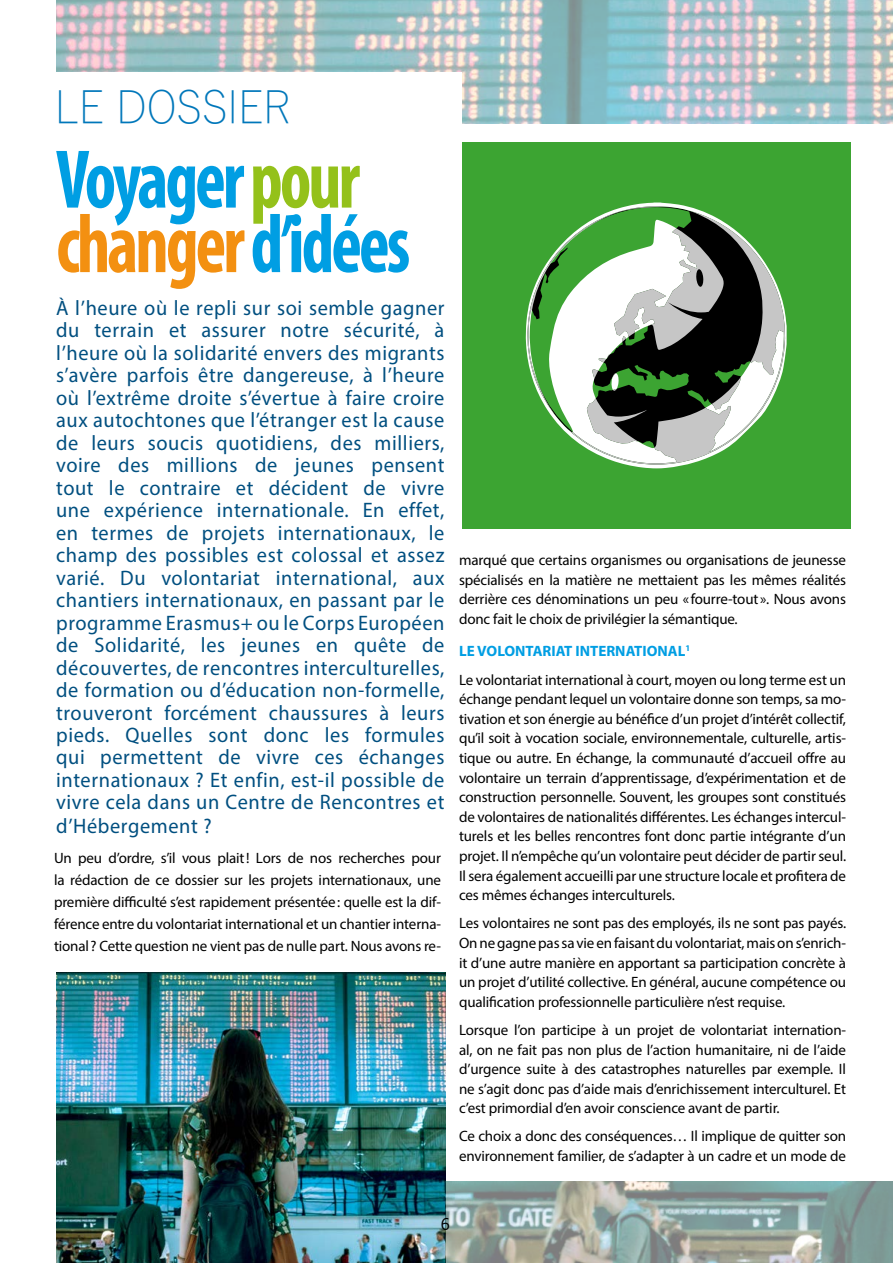
<style>
.page{position:relative;width:893px;height:1263px;background:#fff}
.page>*{position:absolute;margin:0;border:0;box-sizing:border-box;transform-origin:0 0}
.t1{font:700 condensed 84px/64.5px "Myriad Pro";letter-spacing:-.04em;color:#009ee3;scale:.87 1}
.t2{font:300 45px "Yu Gothic";color:#0077ba;scale:.95 1}
.t3{font:21px/22.5px "Myriad Pro";letter-spacing:.03em;color:#004f80;text-align:justify}
.t4{font:18px "Corbel";color:#000}
.t5{font:15px/19.6px "Myriad Pro";letter-spacing:-.01em;color:#000;text-align:justify}
.t6{font:700 15px "Myriad Pro";color:#009ee3}
.s1{color:#94c11a}
.s2{color:#f39011}
.s3{font-weight:700;color:#009ee3}
</style>
<div class="page">
<img style="left:56px;top:0;width:837px;height:124px">
<img style="left:56px;top:972px;width:390px;height:291px">
<div style="left:462px;top:142px;width:388px;height:386px;background:#3ca432"></div>
<img style="left:446px;top:1181px;width:447px;height:82px">
<div style="left:55px;top:72px;width:407px;height:52px;background:#fff"></div>
<svg style="left:525px;top:206px;width:262px;height:259px"></svg>
<svg style="left:611px;top:373px;width:8px;height:18px"></svg>
<h2 class="t2" style="left:55px;top:66px;width:249px">LE DOSSIER</h2>
<h1 class="t1" style="left:56px;top:146px;width:409px">Voyager <span class="s1">pour </span><span class="s2">changer</span> d’idées</h1>
<p class="t3" style="left:56px;top:296px;width:390px">À l’heure où le repli sur soi semble gagner du terrain et assurer notre sécurité, à l’heure où la solidarité envers des migrants s’avère parfois être dangereuse, à l’heure où l’extrême droite s’évertue à faire croire aux autochtones que l’étranger est la cause de leurs soucis quotidiens, des milliers, voire des millions de jeunes pensent tout le contraire et décident de vivre une expérience internationale. En effet, en termes de projets internationaux, le champ des possibles est colossal et assez varié. Du volontariat international, aux chantiers internationaux, en passant par le programme Erasmus+ ou le Corps Européen de Solidarité, les jeunes en quête de découvertes, de rencontres interculturelles, de formation ou d’éducation non-formelle, trouveront forcément chaussures à leurs pieds. Quelles sont donc les formules qui permettent de vivre ces échanges internationaux ? Et enfin, est-il possible de vivre cela dans un Centre de Rencontres et d’Hébergement ?</p>
<p class="t5" style="left:54px;top:847px;width:389px;line-height:21.9px">Un peu d’ordre, s’il vous plait! Lors de nos recherches pour la rédaction de ce dossier sur les projets internationaux, une première difficulté s’est rapidement présentée: quelle est la dif&shy;férence entre du volontariat international et un chantier interna&shy;tional ? Cette question ne vient pas de nulle part. Nous avons re-</p>
<p class="t5" style="left:459px;top:550px;width:389px">marqué que certains organismes ou organisations de jeunesse spécialisés en la matière ne mettaient pas les mêmes réalités derrière ces dénominations un peu « fourre-tout ». Nous avons donc fait le choix de privilégier la sémantique.</p>
<p class="t6" style="left:459px;top:642px;width:56px">LE VOLONTA</p>
<p class="t6" style="left:543px;top:642px;width:42px">RIAT INTE</p>
<p class="t6" style="left:606px;top:642px;width:19px">RNATIONA</p>
<p class="t5" style="left:459px;top:637px;width:389px;line-height:28px;text-indent:219px"><span class="s3">L</span><sup>1<br></sup>Le volontariat international à court, moyen ou long terme est un</p>
<p class="t5" style="left:459px;top:689px;width:389px">échange pendant lequel un volontaire donne son temps, sa mo&shy;tivation et son énergie au bénéfice d’un projet d’intérêt collectif, qu’il soit à vocation sociale, environnementale, culturelle, artis&shy;tique ou autre. En échange, la communauté d’accueil offre au volontaire un terrain d’apprentissage, d’expérimentation et de construction personnelle. Souvent, les groupes sont constitués de volontaires de nationalités différentes. Les échanges intercul&shy;turels et les belles rencontres font donc partie intégrante d’un projet. Il n’empêche qu’un volontaire peut décider de partir seul.<br>Il sera également accueilli par une structure locale et profitera de ces mêmes échanges interculturels.</p>
<p class="t5" style="left:459px;top:913px;width:389px">Les volontaires ne sont pas des employés, ils ne sont pas payés.<br>On ne gagne pas sa vie en faisant du volontariat, mais on s’enrich&shy;it d’une autre manière en apportant sa participation concrète à un projet d’utilité collective. En général, aucune compétence ou qualification professionnelle particulière n’est requise.</p>
<p class="t5" style="left:459px;top:1020px;width:389px">Lorsque l’on participe à un projet de volontariat internation&shy;al, on ne fait pas non plus de l’action humanitaire, ni de l’aide d’urgence suite à des catastrophes naturelles par exemple. Il ne s’agit donc pas d’aide mais d’enrichissement interculturel. Et c’est primordial d’en avoir conscience avant de partir.</p>
<p class="t5" style="left:459px;top:1126px;width:389px">Ce choix a donc des conséquences… Il implique de quitter son environnement familier, de s’adapter à un cadre et un mode de</p>
<p class="t4" style="left:441px;top:1213px;width:11px">6</p>
</div>
